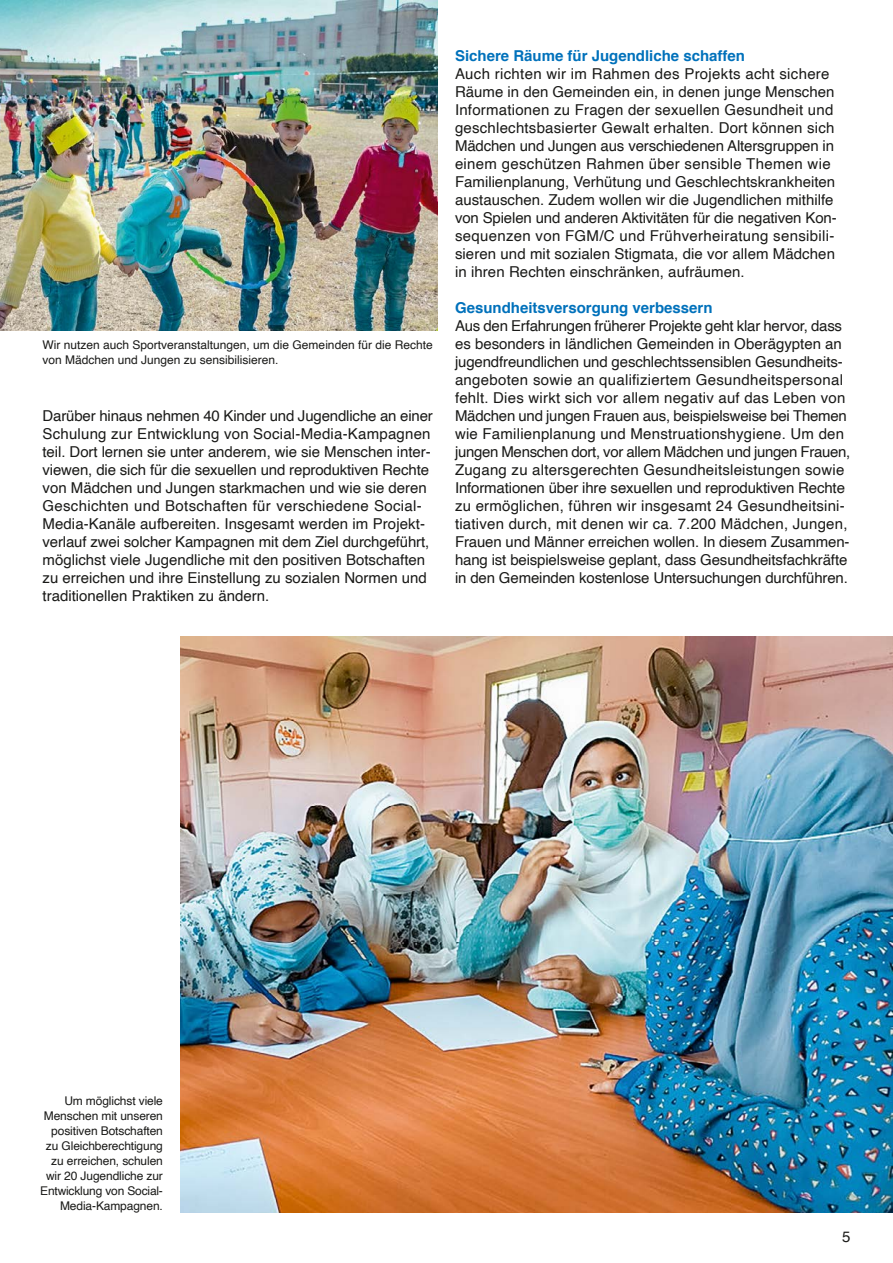
<style>
.page{position:relative;width:893px;height:1263px;background:#fff}
.page>*{position:absolute;margin:0;border:0;box-sizing:border-box;transform-origin:0 0}
.t1{font:15px/18px "Helvetica";color:#1a1a18}
.t2{font:700 15px "Helvetica";color:#0071bb}
.t3{font:12px/15px "Helvetica";letter-spacing:-.01em;color:#1a1a18;text-align:right}
</style>
<div class="page">
<img style="left:0;top:0;width:438px;height:331px">
<img style="left:180px;top:637px;width:713px;height:576px">
<p class="t3" style="left:43px;top:337px;width:392px;text-align:left">Wir nutzen auch Sportveranstaltungen, um die Gemeinden für die Rechte von Mädchen und Jungen zu sensibilisieren.</p>
<p class="t1" style="left:43px;top:407px;width:392px">Darüber hinaus nehmen 40 Kinder und Jugendliche an einer Schulung zur Entwicklung von Social-Media-Kampagnen teil. Dort lernen sie unter anderem, wie sie Menschen inter&shy;viewen, die sich für die sexuellen und reproduktiven Rechte von Mädchen und Jungen starkmachen und wie sie deren Geschichten und Botschaften für verschiedene Social-Media-Kanäle aufbereiten. Insgesamt werden im Projekt&shy;verlauf zwei solcher Kampagnen mit dem Ziel durchgeführt, möglichst viele Jugendliche mit den positiven Botschaften zu erreichen und ihre Einstellung zu sozialen Normen und traditionellen Praktiken zu ändern.</p>
<p class="t2" style="left:455px;top:43px;width:292px">Sichere Räume für Jugendliche schaffen</p>
<p class="t1" style="left:455px;top:65px;width:383px">Auch richten wir im Rahmen des Projekts acht sichere Räume in den Gemeinden ein, in denen junge Menschen Informationen zu Fragen der sexuellen Gesundheit und geschlechtsbasierter Gewalt erhalten. Dort können sich Mädchen und Jungen aus verschiedenen Altersgruppen in einem geschützen Rahmen über sensible Themen wie Familienplanung, Verhütung und Geschlechtskrankheiten austauschen. Zudem wollen wir die Jugendlichen mithilfe von Spielen und anderen Aktivitäten für die negativen Kon&shy;sequenzen von FGM/C und Frühverheiratung sensibili&shy;sieren und mit sozialen Stigmata, die vor allem Mädchen in ihren Rechten einschränken, aufräumen.</p>
<p class="t2" style="left:455px;top:295px;width:259px">Gesundheitsversorgung verbessern</p>
<p class="t1" style="left:455px;top:317px;width:397px">Aus den Erfahrungen früherer Projekte geht klar hervor, dass es besonders in ländlichen Gemeinden in Oberägypten an jugendfreundlichen und geschlechtssensiblen Gesundheits&shy;angeboten sowie an qualifiziertem Gesundheitspersonal fehlt. Dies wirkt sich vor allem negativ auf das Leben von Mädchen und jungen Frauen aus, beispielsweise bei Themen wie Familienplanung und Menstruationshygiene. Um den jungen Menschen dort, vor allem Mädchen und jungen Frauen, Zugang zu altersgerechten Gesundheitsleistungen sowie Informationen über ihre sexuellen und reproduktiven Rechte zu ermöglichen, führen wir insgesamt 24 Gesundheitsini&shy;tiativen durch, mit denen wir ca. 7.200 Mädchen, Jungen, Frauen und Männer erreichen wollen. In diesem Zusammen&shy;hang ist beispielsweise geplant, dass Gesundheitsfachkräfte in den Gemeinden kostenlose Untersuchungen durchführen.</p>
<p class="t3" style="left:40px;top:1093px;width:124px">Um möglichst viele<br>Menschen mit unseren positiven Botschaften zu Gleichberechtigung zu erreichen, schulen wir 20 Jugendliche zur<br>Entwicklung von Social-<br>Media-Kampagnen.</p>
<p class="t1" style="left:842px;top:1228px;width:10px">5</p>
</div>
